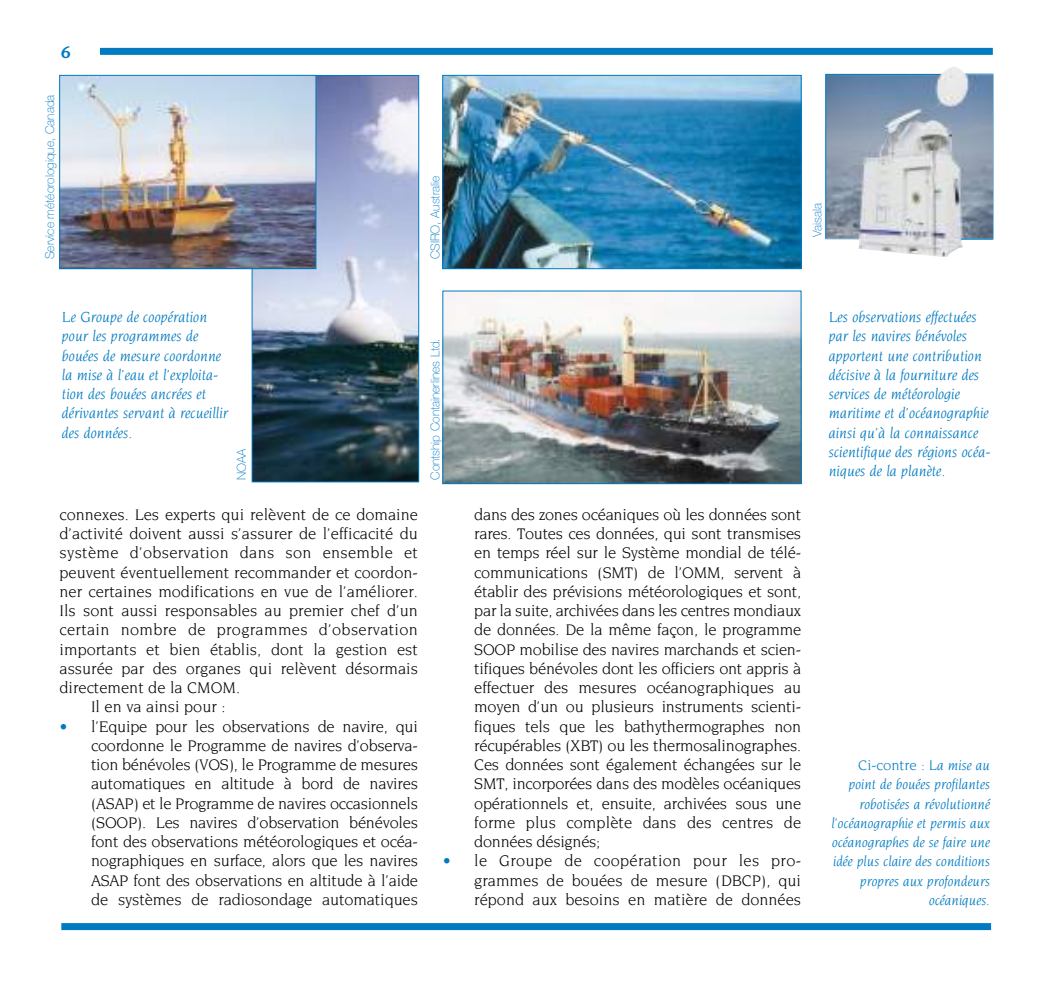
<style>
.page{position:relative;width:1042px;height:982px;background:#fff}
.page>*{position:absolute;margin:0;border:0;box-sizing:border-box;transform-origin:0 0}
.t1{font:16.62px/19.2px "Novarese";color:#000;text-align:justify}
.t2{font:16.62px "Novarese";letter-spacing:.02em;color:#000}
.t3{font:600 16.62px "Stone Sans";color:#007bc2}
.t4{font:italic 15.75px/19.2px "Novarese";color:#007bc2}
.t5{font:italic 14.88px/19.2px "Novarese";color:#007bc2;text-align:right}
.t6{font:100 12.25px "Helvetica Neue";color:#007bc2}
.s1{color:#007bc2}
.s2{font-style:normal}
</style>
<div class="page">
<div style="left:96px;top:48px;width:896px;height:7px;background:#007bc2"></div>
<div style="left:61px;top:923px;width:929px;height:7px;background:#007bc2"></div>
<img style="left:444px;top:77px;width:355px;height:190px">
<div style="left:442px;top:75px;width:359px;height:194px;border:1px solid #007bc2"></div>
<div style="left:60px;top:34px;width:40px;height:33px;background:#fff"></div>
<img style="left:444px;top:293px;width:355px;height:189px">
<div style="left:442px;top:291px;width:359px;height:193px;border:1px solid #007bc2"></div>
<img style="left:254px;top:77px;width:163px;height:403px">
<div style="left:252px;top:75px;width:167px;height:407px;border:1px solid #007bc2"></div>
<hr style="left:992px;top:74px;width:1px;height:165px;background:#007bc2">
<img style="left:825px;top:67px;width:167px;height:190px">
<hr style="left:825px;top:74px;width:115px;height:1px;background:#007bc2">
<hr style="left:825px;top:74px;width:1px;height:165px;background:#007bc2">
<hr style="left:960px;top:239px;width:32px;height:1px;background:#007bc2">
<img style="left:62px;top:77px;width:252px;height:190px">
<div style="left:60px;top:75px;width:256px;height:194px;border:1px solid #007bc2"></div>
<p class="t3" style="left:61px;top:46px;width:11px">6</p>
<p class="t6" style="left:46px;top:259px;width:166px;rotate:-90deg">Service météorologique, Canada</p>
<p class="t6" style="left:431px;top:259px;width:85px;rotate:-90deg">CSIRO, Australie</p>
<p class="t6" style="left:812px;top:237px;width:36px;rotate:-90deg">Vaisala</p>
<p class="t4" style="left:62px;top:308px;width:168px">Le Groupe de coopération pour les programmes de bouées de mesure coordonne la mise à l’eau et l’exploita&shy;tion des bouées ancrées et dérivantes servant à recueillir des données.</p>
<p class="t4" style="left:828px;top:308px;width:163px">Les observations effectuées par les navires bénévoles apportent une contribution décisive à la fourniture des services de météorologie maritime et d’océanographie ainsi qu’à la connaissance scientifique des régions océa&shy;niques de la planète.</p>
<p class="t6" style="left:431px;top:480px;width:143px;rotate:-90deg">Contship Containerlines Ltd.</p>
<p class="t6" style="left:237px;top:480px;width:33px;rotate:-90deg">NOAA</p>
<p class="t1" style="left:60px;top:506px;width:360px">connexes. Les experts qui relèvent de ce domaine</p>
<p class="t1" style="left:60px;top:525px;width:360px">d’activité doivent aussi s’assurer de l’efficacité du</p>
<p class="t2" style="left:60px;top:546px;width:360px">système d’observation dans son ensemble et</p>
<p class="t1" style="left:60px;top:563px;width:360px">peuvent éventuellement recommander et coordon-</p>
<p class="t1" style="left:60px;top:583px;width:360px">ner certaines modifications en vue de l’améliorer.</p>
<p class="t1" style="left:60px;top:602px;width:360px">Ils sont aussi responsables au premier chef d’un</p>
<p class="t2" style="left:60px;top:623px;width:360px">certain nombre de programmes d’observation</p>
<p class="t1" style="left:60px;top:640px;width:360px">importants et bien établis, dont la gestion est</p>
<p class="t1" style="left:60px;top:660px;width:360px">assurée par des organes qui relèvent désormais</p>
<p class="t1" style="left:60px;top:679px;width:182px">directement de la CMOM.</p>
<p class="t1" style="left:91px;top:698px;width:136px">Il en va ainsi pour :</p>
<p class="t1" style="left:91px;top:717px;width:328px;text-indent:-31px"><span class="s1">•</span> l’Equipe pour les observations de navire, qui coordonne le Programme de navires d’observa&shy;tion bénévoles (VOS), le Programme de mesures automatiques en altitude à bord de navires (ASAP) et le Programme de navires occasionnels (SOOP). Les navires d’observation bénévoles font des observations météorologiques et océa&shy;nographiques en surface, alors que les navires ASAP font des observations en altitude à l’aide de systèmes de radiosondage automatiques</p>
<p class="t1" style="left:474px;top:506px;width:328px">dans des zones océaniques où les données sont rares. Toutes ces données, qui sont transmises en temps réel sur le Système mondial de télé&shy;communications (SMT) de l’OMM, servent à établir des prévisions météorologiques et sont, par la suite, archivées dans les centres mondiaux de données. De la même façon, le programme SOOP mobilise des navires marchands et scien&shy;tifiques bénévoles dont les officiers ont appris à effectuer des mesures océanographiques au moyen d’un ou plusieurs instruments scienti&shy;fiques tels que les bathythermographes non récupérables (XBT) ou les thermosalinographes.<br>Ces données sont également échangées sur le SMT, incorporées dans des modèles océaniques opérationnels et, ensuite, archivées sous une forme plus complète dans des centres de données désignés;</p>
<p class="t1" style="left:474px;top:852px;width:328px;text-indent:-31px"><span class="s1">•</span> le Groupe de coopération pour les pro&shy;grammes de bouées de mesure (DBCP), qui répond aux besoins en matière de données</p>
<p class="t5" style="left:831px;top:756px;width:160px"><span class="s2">Ci-contre</span> : La mise au point de bouées profilantes robotisées a révolutionné l’océanographie et permis aux océanographes de se faire une idée plus claire des conditions propres aux profondeurs océaniques.</p>
</div>
